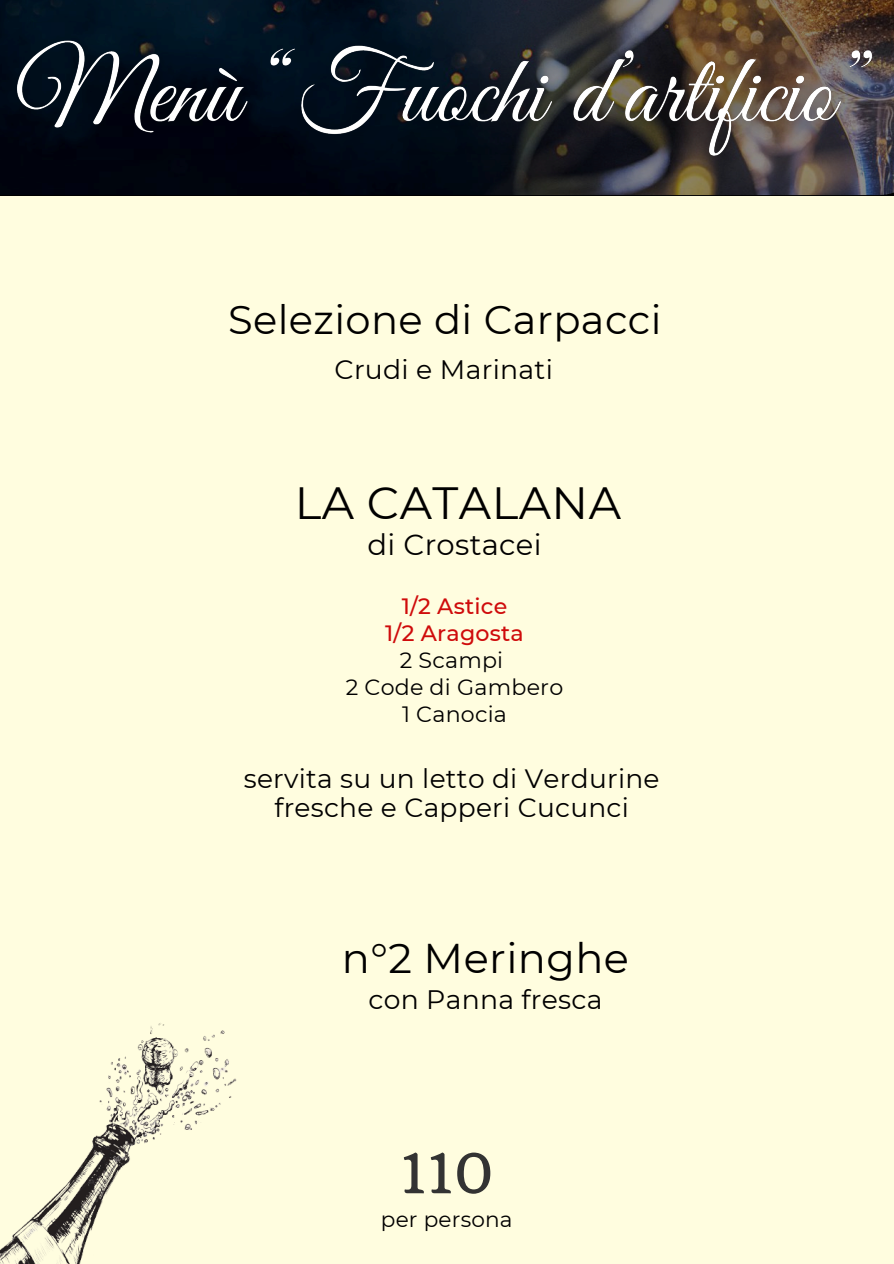
<style>
.page{position:relative;width:894px;height:1264px;background:#fff}
.page>*{position:absolute;margin:0;border:0;box-sizing:border-box;transform-origin:0 0}
.t1{font:54px "Quando";color:#333}
.t2{font:45.15px "Montserrat";letter-spacing:.01em;color:#000}
.t3{font:41.55px "Montserrat";letter-spacing:.01em;color:#000}
.t4{font:40.05px "Montserrat";letter-spacing:.01em;color:#000}
.t5{font:29.1px "Montserrat";letter-spacing:.01em;color:#000}
.t6{font:26.7px "Montserrat";letter-spacing:.01em;color:#000}
.t7{font:26.4px/29px "Montserrat";letter-spacing:.01em;color:#000;text-align:center}
.t8{font:22.2px "Montserrat";letter-spacing:.01em;color:#000}
.t9{font:500 22.2px "Montserrat";letter-spacing:.01em;color:#cf0b0b}
.t10{font:21.6px "Montserrat";letter-spacing:.01em;color:#000}
</style>
<div class="page">
<div style="left:0;top:0;width:893px;height:1263px;background:#fffddf"></div>
<img style="left:0;top:1023px;width:237px;height:240px">
<img style="left:0;top:0;width:893px;height:196px">
<h5 class="t4" style="left:228px;top:295px;width:435px">Selezione di Carpacci</h5>
<h3 class="t6" style="left:334px;top:353px;width:220px">Crudi e Marinati</h3>
<p class="t2" style="left:295px;top:475px;width:327px">LA CATALANA</p>
<p class="t5" style="left:367px;top:526px;width:175px">di Crostacei</p>
<p class="t9" style="left:401px;top:592px;width:107px">1/2 Astice</p>
<p class="t9" style="left:385px;top:619px;width:140px">1/2 Aragosta</p>
<p class="t8" style="left:399px;top:646px;width:105px">2 Scampi</p>
<h6 class="t8" style="left:345px;top:673px;width:219px">2 Code di Gambero</h6>
<h4 class="t8" style="left:402px;top:700px;width:106px">1 Canocia</h4>
<h6 class="t7" style="left:244px;top:764px;width:417px">servita su un letto di Verdurine fresche e Capperi Cucunci</h6>
<h6 class="t3" style="left:342px;top:933px;width:288px">n°2 Meringhe</h6>
<p class="t6" style="left:368px;top:982px;width:236px">con Panna fresca</p>
<p class="t1" style="left:399px;top:1139px;width:96px">110</p>
<h6 class="t10" style="left:381px;top:1205px;width:133px">per persona</h6>
</div>
